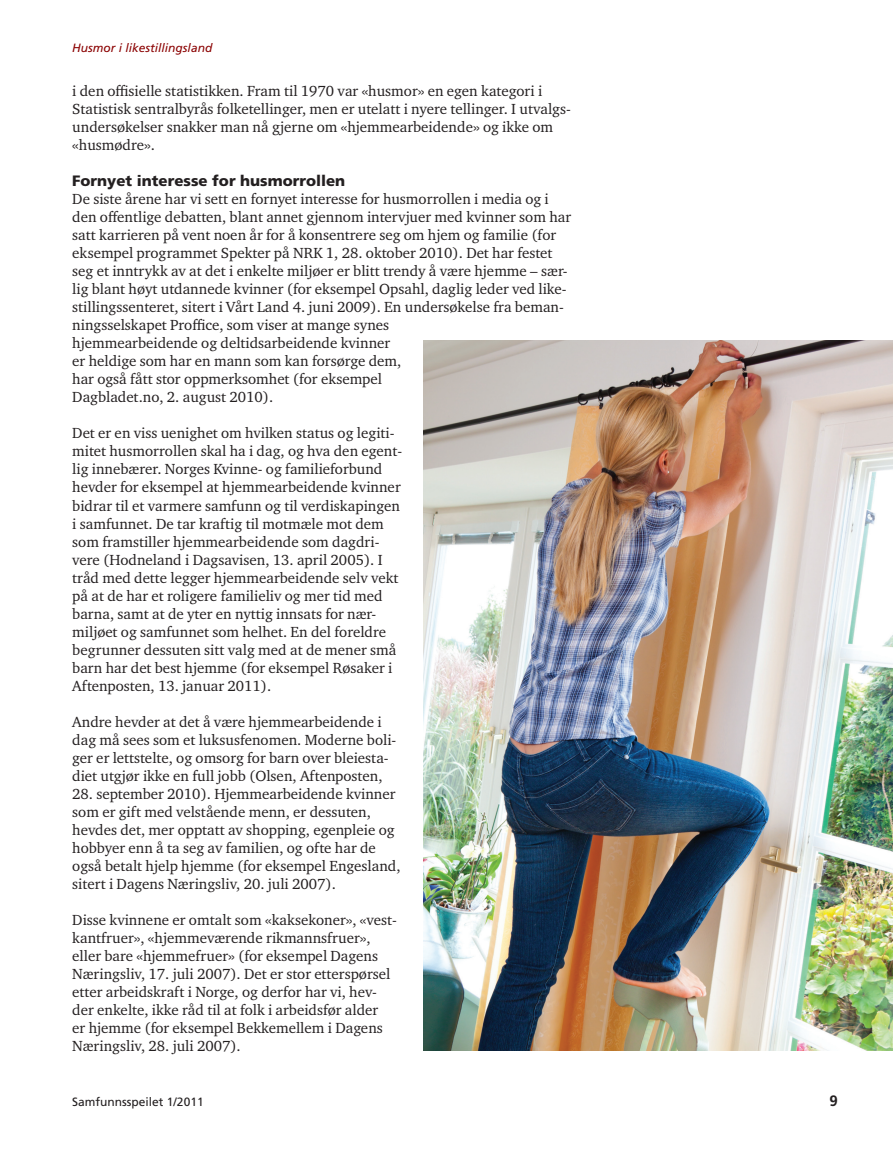
<style>
.page{position:relative;width:893px;height:1149px;background:#fff}
.page>*{position:absolute;margin:0;border:0;box-sizing:border-box;transform-origin:0 0}
.t1{font:15px/18px "Charter ITC Std";color:#231f20}
.t2{font:900 15px "Frutiger";color:#231f20}
.t3{font:700 15px "Frutiger";color:#231f20}
.t4{font:italic 12px "Frutiger";color:#8b0202}
.t5{font:12px "Frutiger";color:#231f20}
</style>
<div class="page">
<img style="left:424px;top:340px;width:469px;height:710px">
<p class="t4" style="left:72px;top:41px;width:142px">Husmor i likestillingsland</p>
<p class="t1" style="left:72px;top:82px;width:500px">i den offisielle statistikken. Fram til 1970 var «husmor» en egen kategori i Statistisk sentralbyrås folketellinger, men er utelatt i nyere tellinger. I utvalgs&shy;undersøkelser snakker man nå gjerne om «hjemmearbeidende» og ikke om «husmødre».</p>
<p class="t2" style="left:72px;top:172px;width:275px">Fornyet interesse for husmorrollen</p>
<p class="t1" style="left:72px;top:190px;width:500px">De siste årene har vi sett en fornyet interesse for husmorrollen i media og i den offentlige debatten, blant annet gjennom intervjuer med kvinner som har satt karrieren på vent noen år for å konsentrere seg om hjem og familie (for eksempel programmet Spekter på NRK 1, 28. oktober 2010). Det har festet seg et inntrykk av at det i enkelte miljøer er blitt trendy å være hjemme – sær&shy;lig blant høyt utdannede kvinner (for eksempel Opsahl, daglig leder ved like&shy;stillingssenteret, sitert i Vårt Land 4. juni 2009). En undersøkelse fra beman&shy;ningsselskapet Proffice, som viser at mange synes<br>hjemmearbeidende og deltidsarbeidende kvinner<br>er heldige som har en mann som kan forsørge dem,<br>har også fått stor oppmerksomhet (for eksempel<br>Dagbladet.no, 2. august 2010).</p>
<p class="t1" style="left:72px;top:424px;width:331px">Det er en viss uenighet om hvilken status og legiti&shy;mitet husmorrollen skal ha i dag, og hva den egent&shy;lig innebærer. Norges Kvinne- og familieforbund hevder for eksempel at hjemmearbeidende kvinner bidrar til et varmere samfunn og til verdiskapingen i samfunnet. De tar kraftig til motmæle mot dem som framstiller hjemmearbeidende som dagdri&shy;vere (Hodneland i Dagsavisen, 13. april 2005). I tråd med dette legger hjemmearbeidende selv vekt på at de har et roligere familieliv og mer tid med barna, samt at de yter en nyttig innsats for nær&shy;miljøet og samfunnet som helhet. En del foreldre begrunner dessuten sitt valg med at de mener små barn har det best hjemme (for eksempel Røsaker i Aftenposten, 13. januar 2011).</p>
<p class="t1" style="left:72px;top:712px;width:326px">Andre hevder at det å være hjemmearbeidende i dag må sees som et luksusfenomen. Moderne boli&shy;ger er lettstelte, og omsorg for barn over bleiesta&shy;diet utgjør ikke en full jobb (Olsen, Aftenposten,</p>
<p class="t1" style="left:72px;top:784px;width:330px">28. september 2010). Hjemmearbeidende kvinner som er gift med velstående menn, er dessuten, hevdes det, mer opptatt av shopping, egenpleie og hobbyer enn å ta seg av familien, og ofte har de også betalt hjelp hjemme (for eksempel Engesland, sitert i Dagens Næringsliv, 20. juli 2007).</p>
<p class="t1" style="left:72px;top:910px;width:326px">Disse kvinnene er omtalt som «kaksekoner», «vest&shy;kantfruer», «hjemmeværende rikmannsfruer», eller bare «hjemmefruer» (for eksempel Dagens Næringsliv, 17. juli 2007). Det er stor etterspørsel etter arbeidskraft i Norge, og derfor har vi, hev&shy;der enkelte, ikke råd til at folk i arbeidsfør alder<br>er hjemme (for eksempel Bekkemellem i Dagens Næringsliv, 28. juli 2007).</p>
<p class="t5" style="left:72px;top:1094px;width:133px">Samfunnsspeilet 1/2011</p>
<p class="t3" style="left:829px;top:1091px;width:10px">9</p>
</div>
